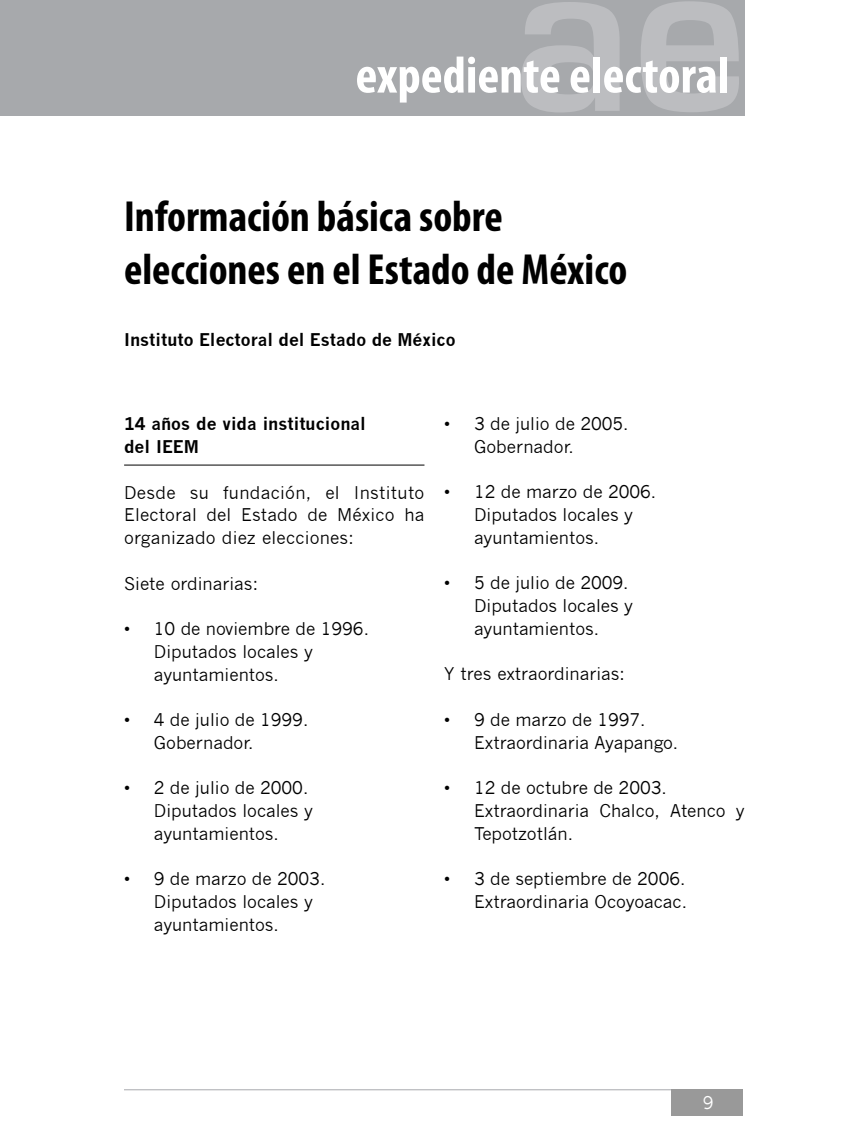
<style>
.page{position:relative;width:844px;height:1141px;background:#fff}
.page>*{position:absolute;margin:0;border:0;box-sizing:border-box;transform-origin:0 0}
.t1{font:700 condensed 43.75px/52.5px "Myriad Pro";color:#000}
.t2{font:17.15px/22.8px "News Gothic";color:#000}
.t3{font:700 17.15px/22.8px "News Gothic";color:#000}
.t4{font:17.15px "News Gothic";color:#fff}
</style>
<div class="page">
<hr style="left:124px;top:1089px;width:618px;height:1px;background:#a7a9ac">
<div style="left:671px;top:1090px;width:71px;height:26px;background:#999"></div>
<hr style="left:124px;top:465px;width:300px;height:1px;background:#000">
<div style="left:0;top:0;width:744px;height:115px;background:#a7a9ac"></div>
<svg style="left:357px;top:1px;width:381px;height:111px"></svg>
<div style="left:720px;top:57px;width:6px;height:36px;background:#fff"></div>
<h1 class="t1" style="left:124px;top:190px;width:504px">Información básica sobre elecciones en el Estado de México</h1>
<p class="t3" style="left:124px;top:328px;width:333px">Instituto Electoral del Estado de México</p>
<p class="t3" style="left:124px;top:412px;width:243px">14 años de vida institucional del IEEM</p>
<p class="t2" style="left:124px;top:481px;width:302px;text-align:justify">Desde su fundación, el Instituto Electoral del Estado de México ha organizado diez elecciones:</p>
<p class="t2" style="left:124px;top:572px;width:135px">Siete ordinarias:</p>
<p class="t2" style="left:154px;top:618px;width:217px;text-indent:-30px">• 10 de noviembre de 1996.<br>Diputados locales y ayuntamientos.</p>
<p class="t2" style="left:154px;top:709px;width:156px;text-indent:-30px">• 4 de julio de 1999.<br>Gobernador.</p>
<p class="t2" style="left:154px;top:777px;width:160px;text-indent:-30px">• 2 de julio de 2000.<br>Diputados locales y ayuntamientos.</p>
<p class="t2" style="left:154px;top:868px;width:173px;text-indent:-30px">• 9 de marzo de 2003.<br>Diputados locales y ayuntamientos.</p>
<p class="t2" style="left:474px;top:412px;width:156px;text-indent:-30px">• 3 de julio de 2005.<br>Gobernador.</p>
<p class="t2" style="left:474px;top:481px;width:184px;text-indent:-30px">• 12 de marzo de 2006.<br>Diputados locales y ayuntamientos.</p>
<p class="t2" style="left:474px;top:572px;width:160px;text-indent:-30px">• 5 de julio de 2009.<br>Diputados locales y ayuntamientos.</p>
<p class="t2" style="left:444px;top:663px;width:182px">Y tres extraordinarias:</p>
<p class="t2" style="left:474px;top:708px;width:206px;text-indent:-30px">• 9 de marzo de 1997.<br>Extraordinaria Ayapango.</p>
<p class="t2" style="left:474px;top:777px;width:272px;text-indent:-30px">• 12 de octubre de 2003.<br>Extraordinaria Chalco, Atenco y<br>Tepotzotlán.</p>
<p class="t2" style="left:444px;top:868px;width:244px;text-align:right">• 3 de septiembre de 2006.<br>Extraordinaria Ocoyoacac.</p>
<p class="t4" style="left:702px;top:1093px;width:12px">9</p>
</div>
